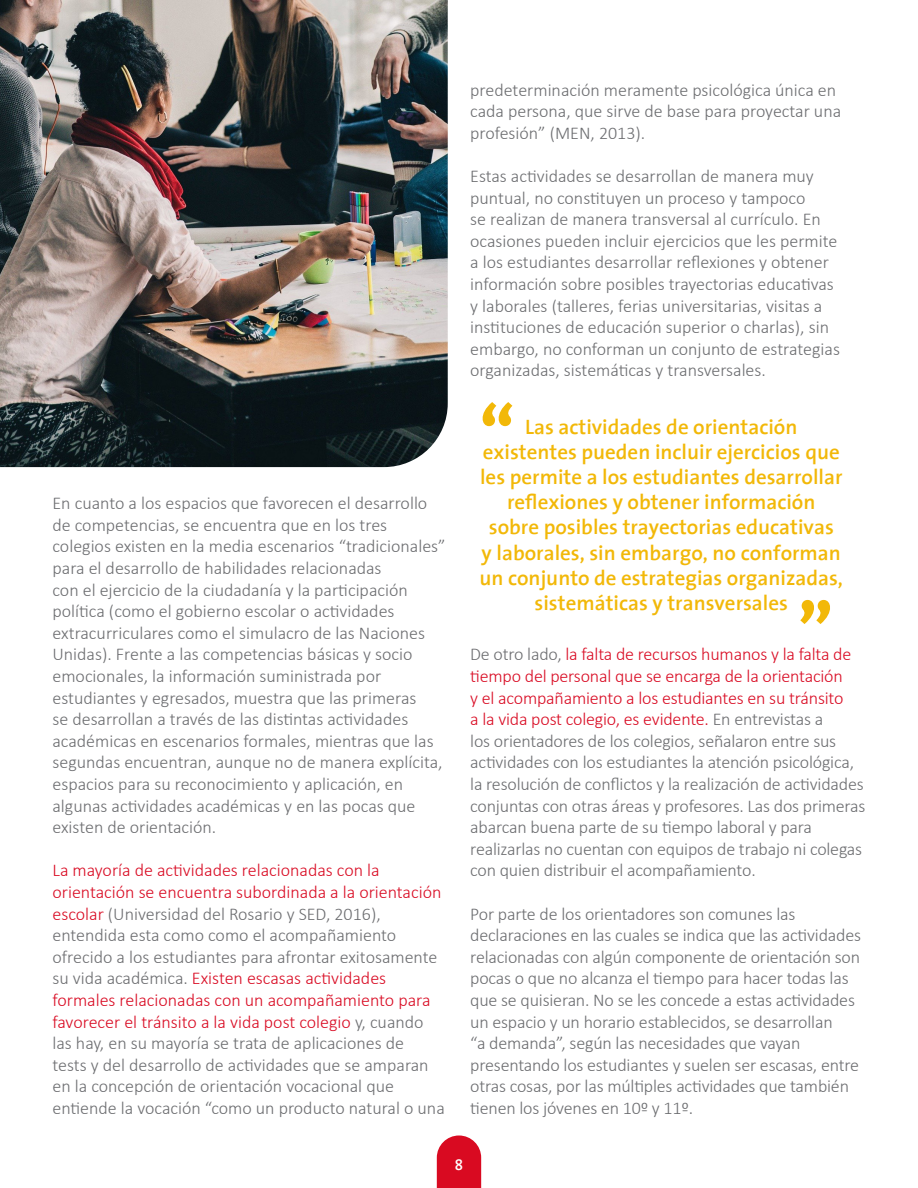
<style>
.page{position:relative;width:918px;height:1188px;background:#fff}
.page>*{position:absolute;margin:0;border:0;box-sizing:border-box;transform-origin:0 0}
.t1{font:800 67.5px "The Sans";color:#f2b808}
.Estilo_de_párrafo_1{font:600 21px/25.2px "The Sans";color:#f2b808;text-align:center}
.Estilo_de_párrafo_1-2{font:300 18px/21.6px "Calibri";color:#6c6d70}
.t2{font:600 15px "The Sans";color:#fff}
.s1{color:#d90b23}
</style>
<div class="page">
<img style="left:0;top:0;width:448px;height:467px">
<svg style="left:437px;top:1136px;width:44px;height:52px;background:#dc1d33"></svg>
<p class="Estilo_de_párrafo_1-2" style="left:52px;top:492px;width:395px">En cuanto a los espacios que favorecen el desarrollo de competencias, se encuentra que en los tres colegios existen en la media escenarios “tradicionales” para el desarrollo de habilidades relacionadas<br>con el ejercicio de la ciudadanía y la participación política (como el gobierno escolar o actividades extracurriculares como el simulacro de las Naciones Unidas). Frente a las competencias básicas y socio emocionales, la información suministrada por estudiantes y egresados, muestra que las primeras<br>se desarrollan a través de las distintas actividades académicas en escenarios formales, mientras que las segundas encuentran, aunque no de manera explícita, espacios para su reconocimiento y aplicación, en algunas actividades académicas y en las pocas que existen de orientación.</p>
<p class="Estilo_de_párrafo_1-2" style="left:52px;top:859px;width:394px"><span class="s1">La mayoría de actividades relacionadas con la orientación se encuentra subordinada a la orientación escolar</span> (Universidad del Rosario y SED, 2016), entendida esta como como el acompañamiento ofrecido a los estudiantes para afrontar exitosamente su vida académica. <span class="s1">Existen escasas actividades formales relacionadas con un acompañamiento para favorecer el tránsito a la vida post colegio</span> y, cuando las hay, en su mayoría se trata de aplicaciones de<br>tests y del desarrollo de actividades que se amparan en la concepción de orientación vocacional que entiende la vocación “como un producto natural o una</p>
<p class="Estilo_de_párrafo_1-2" style="left:470px;top:79px;width:372px">predeterminación meramente psicológica única en cada persona, que sirve de base para proyectar una profesión” (MEN, 2013).</p>
<p class="Estilo_de_párrafo_1-2" style="left:470px;top:165px;width:371px">Estas actividades se desarrollan de manera muy puntual, no constituyen un proceso y tampoco<br>se realizan de manera transversal al currículo. En ocasiones pueden incluir ejercicios que les permite a los estudiantes desarrollar reflexiones y obtener información sobre posibles trayectorias educativas y laborales (talleres, ferias universitarias, visitas a instituciones de educación superior o charlas), sin embargo, no conforman un conjunto de estrategias organizadas, sistemáticas y transversales.</p>
<p class="t1" style="left:480px;top:374px;width:37px">“</p>
<p class="Estilo_de_párrafo_1" style="left:480px;top:413px;width:365px">Las actividades de orientación existentes pueden incluir ejercicios que les permite a los estudiantes desarrollar reflexiones y obtener información sobre posibles trayectorias educativas<br>y laborales, sin embargo, no conforman un conjunto de estrategias organizadas, sistemáticas y transversales</p>
<p class="t1" style="left:798px;top:571px;width:37px">”</p>
<p class="Estilo_de_párrafo_1-2" style="left:470px;top:643px;width:397px">De otro lado, <span class="s1">la falta de recursos humanos y la falta de tiempo del personal que se encarga de la orientación<br>y el acompañamiento a los estudiantes en su tránsito<br>a la vida post colegio, es evidente.</span> En entrevistas a<br>los orientadores de los colegios, señalaron entre sus actividades con los estudiantes la atención psicológica, la resolución de conflictos y la realización de actividades conjuntas con otras áreas y profesores. Las dos primeras abarcan buena parte de su tiempo laboral y para realizarlas no cuentan con equipos de trabajo ni colegas con quien distribuir el acompañamiento.</p>
<p class="Estilo_de_párrafo_1-2" style="left:470px;top:903px;width:392px">Por parte de los orientadores son comunes las declaraciones en las cuales se indica que las actividades relacionadas con algún componente de orientación son pocas o que no alcanza el tiempo para hacer todas las que se quisieran. No se les concede a estas actividades un espacio y un horario establecidos, se desarrollan<br>“a demanda”, según las necesidades que vayan presentando los estudiantes y suelen ser escasas, entre otras cosas, por las múltiples actividades que también tienen los jóvenes en 10º y 11º.</p>
<p class="t2" style="left:455px;top:1152px;width:10px">8</p>
</div>
